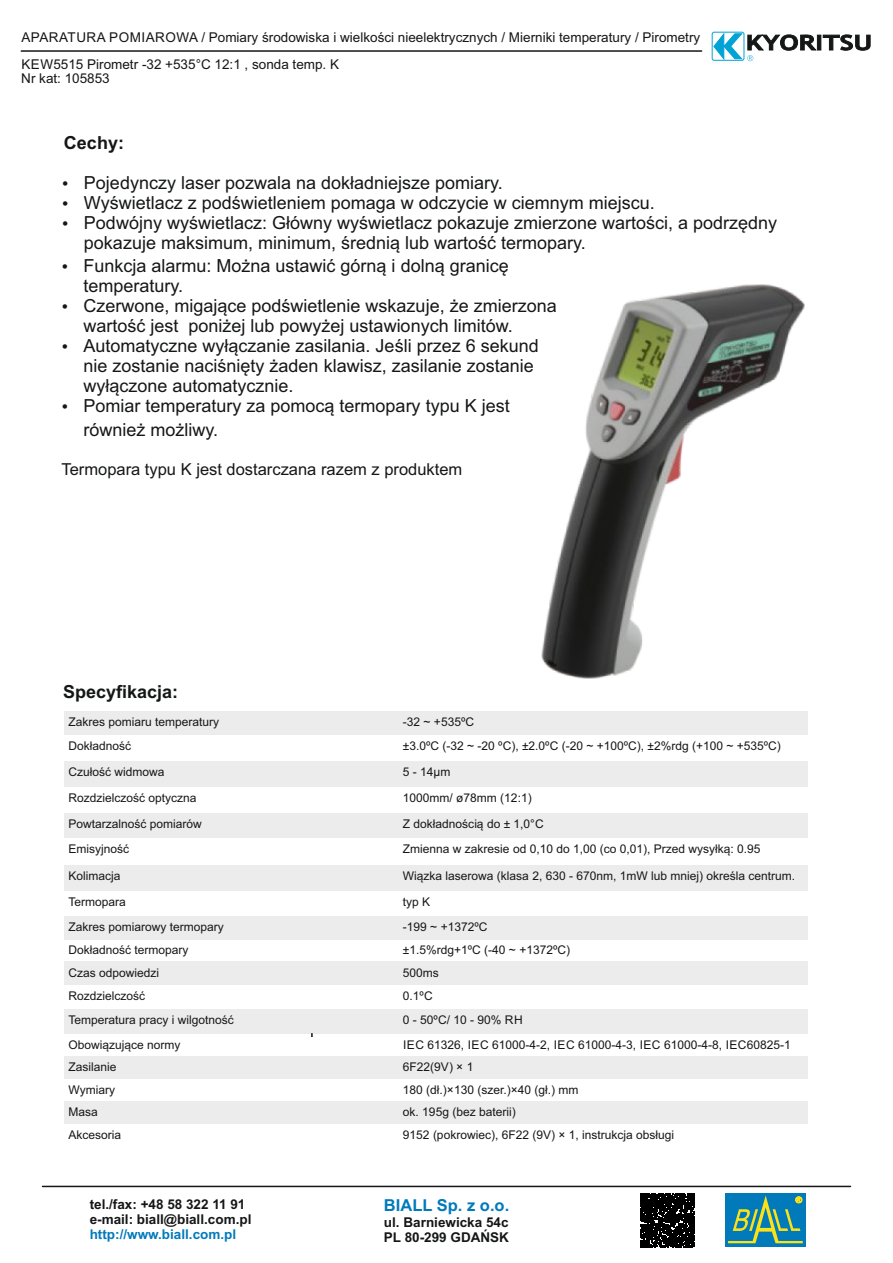
<style>
.page{position:relative;width:893px;height:1263px;background:#fff}
.page>*{position:absolute;margin:0;border:0;box-sizing:border-box;transform-origin:0 0}
.t1{font:18px/20.1px "Arial";color:#151616}
.t2{font:700 18px "Arial";color:#151616}
.t3{font:16.5px "Arial";color:#151616}
.t4{font:700 16.5px "Arial";color:#007abb}
.t5{font:13.5px/14.1px "Arial";color:#151616}
.t6{font:700 13.5px/15.1px "Arial";color:#151616}
.t7{font:700 13.5px "Arial";color:#007abb}
.t8{font:12px "Arial";color:#151616}
</style>
<div class="page">
<hr style="left:21px;top:50px;width:681px;height:2px;background:#151616">
<svg style="left:712px;top:32px;width:32px;height:29px"></svg>
<svg style="left:713px;top:32px;width:158px;height:29px"></svg>
<hr style="left:43px;top:1186px;width:807px;height:1px;background:#151616">
<div style="left:725px;top:1193px;width:81px;height:54px;background:#007abb"></div>
<svg style="left:728px;top:1195px;width:75px;height:48px"></svg>
<svg style="left:641px;top:1193px;width:53px;height:54px;background:#111"></svg>
<div style="left:64px;top:711px;width:335px;height:24px;background:#ececec"></div>
<div style="left:399px;top:711px;width:408px;height:24px;background:#ececec"></div>
<div style="left:64px;top:761px;width:335px;height:26px;background:#ececec"></div>
<div style="left:399px;top:761px;width:408px;height:26px;background:#ececec"></div>
<div style="left:64px;top:813px;width:335px;height:25px;background:#ececec"></div>
<div style="left:399px;top:813px;width:408px;height:25px;background:#ececec"></div>
<div style="left:64px;top:865px;width:335px;height:26px;background:#ececec"></div>
<div style="left:399px;top:865px;width:408px;height:26px;background:#ececec"></div>
<div style="left:64px;top:916px;width:335px;height:23px;background:#ececec"></div>
<div style="left:399px;top:916px;width:408px;height:23px;background:#ececec"></div>
<div style="left:64px;top:962px;width:335px;height:23px;background:#ececec"></div>
<div style="left:399px;top:962px;width:408px;height:23px;background:#ececec"></div>
<div style="left:64px;top:1009px;width:335px;height:24px;background:#ececec"></div>
<div style="left:399px;top:1009px;width:408px;height:24px;background:#ececec"></div>
<div style="left:64px;top:1056px;width:335px;height:23px;background:#ececec"></div>
<div style="left:399px;top:1056px;width:408px;height:23px;background:#ececec"></div>
<div style="left:64px;top:1101px;width:335px;height:23px;background:#ececec"></div>
<div style="left:399px;top:1101px;width:408px;height:23px;background:#ececec"></div>
<img style="left:541px;top:285px;width:264px;height:393px">
<p class="t5" style="left:22px;top:31px;width:680px">APARATURA POMIAROWA / Pomiary środowiska i wielkości nieelektrycznych / Mierniki temperatury / Pirometry</p>
<p class="t5" style="left:21px;top:58px;width:319px">KEW5515 Pirometr -32 +535°C 12:1 , sonda temp. K<br>Nr kat: 105853</p>
<h1 class="t2" style="left:64px;top:136px;width:62px">Cechy:</h1>
<h1 class="t1" style="left:62px;top:174px;width:442px">• Pojedynczy laser pozwala na dokładniejsze pomiary.</h1>
<h1 class="t1" style="left:62px;top:194px;width:594px">• Wyświetlacz z podświetleniem pomaga w odczycie w ciemnym miejscu.</h1>
<h1 class="t1" style="left:84px;top:214px;width:695px;text-indent:-22px">• Podwójny wyświetlacz: Główny wyświetlacz pokazuje zmierzone wartości, a podrzędny pokazuje maksimum, minimum, średnią lub wartość termopary.</h1>
<h1 class="t1" style="left:84px;top:257px;width:427px;text-indent:-22px">• Funkcja alarmu: Można ustawić górną i dolną granicę temperatury.</h1>
<h1 class="t1" style="left:84px;top:297px;width:475px;text-indent:-22px">• Czerwone, migające podświetlenie wskazuje, że zmierzona wartość jest poniżej lub powyżej ustawionych limitów.</h1>
<h1 class="t1" style="left:84px;top:337px;width:457px;text-indent:-22px">• Automatyczne wyłączanie zasilania. Jeśli przez 6 sekund nie zostanie naciśnięty żaden klawisz, zasilanie zostanie wyłączone automatycznie.</h1>
<h1 class="t1" style="left:84px;top:396px;width:428px;line-height:23.4px;text-indent:-22px">• Pomiar temperatury za pomocą termopary typu K jest również możliwy.</h1>
<h2 class="t3" style="left:62px;top:463px;width:402px">Termopara typu K jest dostarczana razem z produktem</h2>
<h1 class="t2" style="left:63px;top:685px;width:117px">Specyfikacja:</h1>
<p class="t8" style="left:68px;top:717px;width:152px">Zakres pomiaru temperatury</p>
<p class="t8" style="left:403px;top:717px;width:73px">-32 ~ +535ºC</p>
<p class="t8" style="left:68px;top:741px;width:64px">Dokładność</p>
<p class="t8" style="left:403px;top:741px;width:379px">±3.0ºC (-32 ~ -20 ºC), ±2.0ºC (-20 ~ +100ºC), ±2%rdg (+100 ~ +535ºC)</p>
<p class="t8" style="left:68px;top:768px;width:98px">Czułość widmowa</p>
<p class="t8" style="left:403px;top:768px;width:49px">5 - 14μm</p>
<p class="t8" style="left:68px;top:793px;width:130px">Rozdzielczość optyczna</p>
<p class="t8" style="left:403px;top:793px;width:130px">1000mm/ ø78mm (12:1)</p>
<p class="t8" style="left:68px;top:819px;width:135px">Powtarzalność pomiarów</p>
<p class="t8" style="left:403px;top:819px;width:142px">Z dokładnością do ± 1,0°C</p>
<p class="t8" style="left:68px;top:844px;width:62px">Emisyjność</p>
<p class="t8" style="left:403px;top:844px;width:359px">Zmienna w zakresie od 0,10 do 1,00 (co 0,01), Przed wysyłką: 0.95</p>
<p class="t8" style="left:68px;top:872px;width:54px">Kolimacja</p>
<p class="t8" style="left:403px;top:872px;width:394px">Wiązka laserowa (klasa 2, 630 - 670nm, 1mW lub mniej) określa centrum.</p>
<p class="t8" style="left:68px;top:897px;width:59px">Termopara</p>
<p class="t8" style="left:403px;top:897px;width:29px">typ K</p>
<p class="t8" style="left:68px;top:922px;width:157px">Zakres pomiarowy termopary</p>
<p class="t8" style="left:403px;top:922px;width:86px">-199 ~ +1372ºC</p>
<p class="t8" style="left:68px;top:946px;width:122px">Dokładność termopary</p>
<p class="t8" style="left:403px;top:946px;width:169px">±1.5%rdg+1ºC (-40 ~ +1372ºC)</p>
<p class="t8" style="left:68px;top:968px;width:92px">Czas odpowiedzi</p>
<p class="t8" style="left:403px;top:968px;width:38px">500ms</p>
<p class="t8" style="left:68px;top:991px;width:78px">Rozdzielczość</p>
<p class="t8" style="left:403px;top:991px;width:31px">0.1ºC</p>
<p class="t8" style="left:68px;top:1016px;width:167px">Temperatura pracy i wilgotność</p>
<p class="t8" style="left:403px;top:1016px;width:121px">0 - 50ºC/ 10 - 90% RH</p>
<p class="t8" style="left:68px;top:1040px;width:114px">Obowiązujące normy</p>
<p class="t8" style="left:403px;top:1040px;width:389px">IEC 61326, IEC 61000-4-2, IEC 61000-4-3, IEC 61000-4-8, IEC60825-1</p>
<p class="t8" style="left:68px;top:1062px;width:50px">Zasilanie</p>
<p class="t8" style="left:403px;top:1062px;width:72px">6F22(9V) × 1</p>
<p class="t8" style="left:68px;top:1085px;width:48px">Wymiary</p>
<p class="t8" style="left:403px;top:1085px;width:177px">180 (dł.)×130 (szer.)×40 (gł.) mm</p>
<p class="t8" style="left:68px;top:1108px;width:31px">Masa</p>
<p class="t8" style="left:403px;top:1108px;width:114px">ok. 195g (bez baterii)</p>
<p class="t8" style="left:68px;top:1130px;width:54px">Akcesoria</p>
<p class="t8" style="left:403px;top:1130px;width:273px">9152 (pokrowiec), 6F22 (9V) × 1, instrukcja obsługi</p>
<p class="t6" style="left:90px;top:1198px;width:163px">tel./fax: +48 58 322 11 91 e-mail: biall@biall.com.pl</p>
<p class="t7" style="left:90px;top:1229px;width:148px">http://www.biall.com.pl</p>
<h2 class="t4" style="left:384px;top:1199px;width:127px">BIALL Sp. z o.o.</h2>
<p class="t6" style="left:384px;top:1215px;width:127px">ul. Barniewicka 54c<br>PL 80-299 GDAŃSK</p>
</div>
